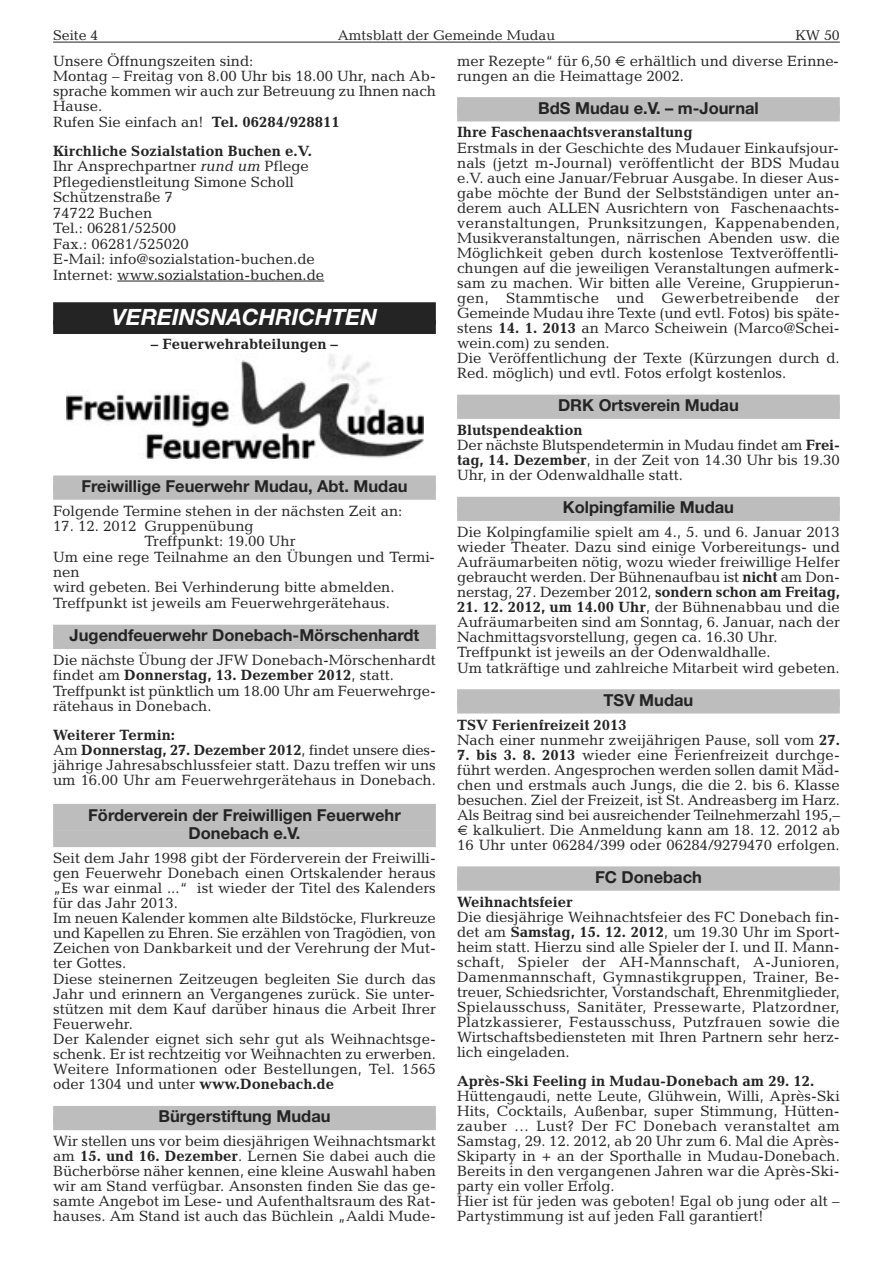
<style>
.page{position:relative;width:893px;height:1263px;background:#fff}
.page>*{position:absolute;margin:0;border:0;box-sizing:border-box;transform-origin:0 0}
.t1{font:italic 700 22.5px "Helvetica Neue";color:#fff}
.t2{font:700 16.5px/18px "Helvetica Neue";color:#252425;text-align:center}
.t3{font:15px/15px "Candida";color:#252425}
.t4{font:700 15px "Candida";color:#252425}
.t5{font:14.25px "Candida";color:#252425}
.s1{font-weight:700}
.s2{font-style:italic}
</style>
<div class="page">
<hr style="left:117px;top:281px;width:207px;height:1px;background:#252425">
<div style="left:53px;top:302px;width:383px;height:23px;background:#252425"></div>
<div style="left:53px;top:320px;width:383px;height:14px;background:#252425"></div>
<div style="left:53px;top:475px;width:383px;height:17px;background:#bdbdbd"></div>
<div style="left:53px;top:485px;width:383px;height:15px;background:#bdbdbd"></div>
<div style="left:53px;top:625px;width:383px;height:16px;background:#bdbdbd"></div>
<div style="left:53px;top:634px;width:383px;height:15px;background:#bdbdbd"></div>
<div style="left:53px;top:804px;width:383px;height:27px;background:#bdbdbd"></div>
<div style="left:53px;top:831px;width:383px;height:16px;background:#bdbdbd"></div>
<div style="left:53px;top:1106px;width:383px;height:16px;background:#bdbdbd"></div>
<div style="left:53px;top:1115px;width:383px;height:15px;background:#bdbdbd"></div>
<div style="left:457px;top:97px;width:383px;height:17px;background:#bdbdbd"></div>
<div style="left:457px;top:106px;width:383px;height:15px;background:#bdbdbd"></div>
<div style="left:457px;top:395px;width:383px;height:16px;background:#bdbdbd"></div>
<div style="left:457px;top:404px;width:383px;height:15px;background:#bdbdbd"></div>
<div style="left:457px;top:497px;width:383px;height:16px;background:#bdbdbd"></div>
<div style="left:457px;top:506px;width:383px;height:15px;background:#bdbdbd"></div>
<div style="left:457px;top:689px;width:383px;height:17px;background:#bdbdbd"></div>
<div style="left:457px;top:698px;width:383px;height:15px;background:#bdbdbd"></div>
<div style="left:457px;top:866px;width:383px;height:17px;background:#bdbdbd"></div>
<div style="left:457px;top:876px;width:383px;height:15px;background:#bdbdbd"></div>
<img style="left:66px;top:354px;width:357px;height:105px">
<hr style="left:53px;top:42px;width:787px;height:1px;background:#252425">
<p class="t5" style="left:53px;top:30px;width:47px">Seite 4</p>
<p class="t5" style="left:338px;top:30px;width:219px">Amtsblatt der Gemeinde Mudau</p>
<p class="t5" style="left:795px;top:30px;width:46px">KW 50</p>
<p class="t3" style="left:53px;top:54px;width:384px">Unsere Öffnungszeiten sind:<br>Montag – Freitag von 8.00 Uhr bis 18.00 Uhr, nach Ab&shy;sprache kommen wir auch zur Betreuung zu Ihnen nach Hause.<br>Rufen Sie einfach an! <span class="s1">Tel. 06284/928811</span></p>
<p class="t3" style="left:53px;top:144px;width:273px;line-height:15.5px"><span class="s1">Kirchliche Sozialstation Buchen e.V.<br></span>Ihr Ansprechpartner <span class="s2">rund um</span> Pflege<br>Pflegedienstleitung Simone Scholl<br>Schützenstraße 7<br>74722 Buchen<br>Tel.: 06281/52500<br>Fax.: 06281/525020<br>E-Mail: info@sozialstation-buchen.de<br>Internet: www.sozialstation-buchen.de</p>
<h1 class="t1" style="left:112px;top:309px;width:267px">VEREINSNACHRICHTEN</h1>
<p class="t4" style="left:151px;top:338px;width:189px">– Feuerwehrabteilungen –</p>
<p class="t2" style="left:81px;top:479px;width:328px">Freiwillige Feuerwehr Mudau, Abt. Mudau</p>
<p class="t3" style="left:53px;top:505px;width:351px">Folgende Termine stehen in der nächsten Zeit an:</p>
<p class="t3" style="left:53px;top:520px;width:202px">17. 12. 2012 Gruppenübung</p>
<p class="t3" style="left:145px;top:535px;width:152px">Treffpunkt: 19.00 Uhr</p>
<p class="t3" style="left:53px;top:551px;width:383px">Um eine rege Teilnahme an den Übungen und Termi-</p>
<p class="t3" style="left:53px;top:566px;width:28px">nen</p>
<p class="t3" style="left:53px;top:581px;width:343px">wird gebeten. Bei Verhinderung bitte abmelden.</p>
<p class="t3" style="left:53px;top:597px;width:338px">Treffpunkt ist jeweils am Feuerwehrgerätehaus.</p>
<p class="t2" style="left:70px;top:628px;width:351px">Jugendfeuerwehr Donebach-Mörschenhardt</p>
<p class="t3" style="left:53px;top:654px;width:384px">Die nächste Übung der JFW Donebach-Mörschenhardt findet am <span class="s1">Donnerstag, 13. Dezember 2012</span>, statt.<br>Treffpunkt ist pünktlich um 18.00 Uhr am Feuerwehrge&shy;rätehaus in Donebach.</p>
<p class="t3" style="left:53px;top:728px;width:384px"><span class="s1">Weiterer Termin:<br></span>Am <span class="s1">Donnerstag, 27. Dezember 2012</span>, findet unsere dies&shy;jährige Jahresabschlussfeier statt. Dazu treffen wir uns um 16.00 Uhr am Feuerwehrgerätehaus in Donebach.</p>
<p class="t2" style="left:88px;top:807px;width:314px">Förderverein der Freiwilligen Feuerwehr<br>Donebach e.V.</p>
<p class="t3" style="left:53px;top:851px;width:384px">Seit dem Jahr 1998 gibt der Förderverein der Freiwilli&shy;gen Feuerwehr Donebach einen Ortskalender heraus „Es war einmal ...“ ist wieder der Titel des Kalenders für das Jahr 2013.<br>Im neuen Kalender kommen alte Bildstöcke, Flurkreuze und Kapellen zu Ehren. Sie erzählen von Tragödien, von Zeichen von Dankbarkeit und der Verehrung der Mut&shy;ter Gottes.<br>Diese steinernen Zeitzeugen begleiten Sie durch das Jahr und erinnern an Vergangenes zurück. Sie unter&shy;stützen mit dem Kauf darüber hinaus die Arbeit Ihrer Feuerwehr.<br>Der Kalender eignet sich sehr gut als Weihnachtsge&shy;schenk. Er ist rechtzeitig vor Weihnachten zu erwerben.<br>Weitere Informationen oder Bestellungen, Tel. 1565 oder 1304 und unter <span class="s1">www.Donebach.de</span></p>
<p class="t2" style="left:158px;top:1109px;width:174px">Bürgerstiftung Mudau</p>
<p class="t3" style="left:53px;top:1135px;width:384px;text-align:justify">Wir stellen uns vor beim diesjährigen Weihnachtsmarkt am <span class="s1">15. und 16. Dezember</span>. Lernen Sie dabei auch die Bücherbörse näher kennen, eine kleine Auswahl haben wir am Stand verfügbar. Ansonsten finden Sie das ge&shy;samte Angebot im Lese- und Aufenthaltsraum des Rat&shy;hauses. Am Stand ist auch das Büchlein „Aaldi Mude-</p>
<p class="t3" style="left:457px;top:55px;width:383px;text-indent:173px">erhältlich und diverse Erinne&shy;rungen an die Heimattage 2002.</p>
<p class="t2" style="left:538px;top:100px;width:222px">BdS Mudau e.V. – m-Journal</p>
<p class="t4" style="left:457px;top:127px;width:237px">Ihre Faschenaachtsveranstaltung</p>
<p class="t3" style="left:457px;top:142px;width:384px">Erstmals in der Geschichte des Mudauer Einkaufsjour&shy;nals (jetzt m-Journal) veröffentlicht der BDS Mudau e.V. auch eine Januar/Februar Ausgabe. In dieser Aus&shy;gabe möchte der Bund der Selbstständigen unter an&shy;derem auch ALLEN Ausrichtern von Faschenaachts&shy;veranstaltungen, Prunksitzungen, Kappenabenden, Musikveranstaltungen, närrischen Abenden usw. die Möglichkeit geben durch kostenlose Textveröffentli&shy;chungen auf die jeweiligen Veranstaltungen aufmerk&shy;sam zu machen. Wir bitten alle Vereine, Gruppierun&shy;gen, Stammtische und Gewerbetreibende der Gemeinde Mudau ihre Texte (und evtl. Fotos) bis späte&shy;stens <span class="s1">14. 1. 2013</span> an Marco Scheiwein (Marco@Schei&shy;wein.com) zu senden.<br>Die Veröffentlichung der Texte (Kürzungen durch d.<br>Red. möglich) und evtl. Fotos erfolgt kostenlos.</p>
<p class="t2" style="left:558px;top:398px;width:182px">DRK Ortsverein Mudau</p>
<p class="t3" style="left:457px;top:424px;width:384px"><span class="s1">Blutspendeaktion<br></span>Der nächste Blutspendetermin in Mudau findet am <span class="s1">Frei&shy;tag, 14. Dezember</span>, in der Zeit von 14.30 Uhr bis 19.30<br>Uhr, in der Odenwaldhalle statt.</p>
<p class="t2" style="left:563px;top:500px;width:173px">Kolpingfamilie Mudau</p>
<p class="t3" style="left:457px;top:526px;width:384px;text-align:justify">Die Kolpingfamilie spielt am 4., 5. und 6. Januar 2013 wieder Theater. Dazu sind einige Vorbereitungs- und Aufräumarbeiten nötig, wozu wieder freiwillige Helfer gebraucht werden. Der Bühnenaufbau ist <span class="s1">nicht</span> am Don&shy;nerstag, 27. Dezember 2012, <span class="s1">sondern schon am Freitag,</span></p>
<p class="t3" style="left:457px;top:601px;width:384px"><span class="s1">21. 12. 2012, um 14.00 Uhr</span>, der Bühnenabbau und die Aufräumarbeiten sind am Sonntag, 6. Januar, nach der Nachmittagsvorstellung, gegen ca. 16.30 Uhr.<br>Treffpunkt ist jeweils an der Odenwaldhalle.<br>Um tatkräftige und zahlreiche Mitarbeit wird gebeten.</p>
<p class="t2" style="left:604px;top:692px;width:91px">TSV Mudau</p>
<p class="t3" style="left:457px;top:718px;width:384px"><span class="s1">TSV Ferienfreizeit 2013<br></span>Nach einer nunmehr zweijährigen Pause, soll vom <span class="s1">27.</span></p>
<p class="t3" style="left:457px;top:749px;width:384px;text-align:right"><span class="s1">7. bis 3. 8. 2013</span> wieder eine Ferienfreizeit durchge&shy;führt werden. Angesprochen werden sollen damit Mäd&shy;chen und erstmals auch Jungs, die die 2. bis 6. Klasse besuchen. Ziel der Freizeit, ist St. Andreasberg im Harz.<br>Als Beitrag sind bei ausreichender Teilnehmerzahl 195,– kalkuliert. Die Anmeldung kann am 18. 12. 2012 ab 16 Uhr unter 06284/399 oder 06284/9279470 erfolgen.</p>
<p class="t2" style="left:595px;top:869px;width:108px">FC Donebach</p>
<p class="t4" style="left:457px;top:896px;width:117px">Weihnachtsfeier</p>
<p class="t3" style="left:457px;top:911px;width:384px;text-align:justify">Die diesjährige Weihnachtsfeier des FC Donebach fin&shy;det am <span class="s1">Samstag, 15. 12. 2012</span>, um 19.30 Uhr im Sport&shy;heim statt. Hierzu sind alle Spieler der I. und II. Mann&shy;schaft, Spieler der AH-Mannschaft, A-Junioren, Damenmannschaft, Gymnastikgruppen, Trainer, Be&shy;treuer, Schiedsrichter, Vorstandschaft, Ehrenmitglieder, Spielausschuss, Sanitäter, Pressewarte, Platzordner, Platzkassierer, Festausschuss, Putzfrauen sowie die Wirtschaftsbediensteten mit Ihren Partnern sehr herz&shy;lich eingeladen.</p>
<p class="t4" style="left:457px;top:1075px;width:359px">Après-Ski Feeling in Mudau-Donebach am 29. 12.</p>
<p class="t3" style="left:457px;top:1090px;width:384px">Hüttengaudi, nette Leute, Glühwein, Willi, Après-Ski Hits, Cocktails, Außenbar, super Stimmung, Hütten&shy;zauber … Lust? Der FC Donebach veranstaltet am Samstag, 29. 12. 2012, ab 20 Uhr zum 6. Mal die Après-Skiparty in + an der Sporthalle in Mudau-Donebach.<br>Bereits in den vergangenen Jahren war die Après-Ski&shy;party ein voller Erfolg.<br>Hier ist für jeden was geboten! Egal ob jung oder alt – Partystimmung ist auf jeden Fall garantiert!</p>
<p class="t3" style="left:457px;top:55px;width:155px">mer Rezepte“ für 6,50</p>
</div>
